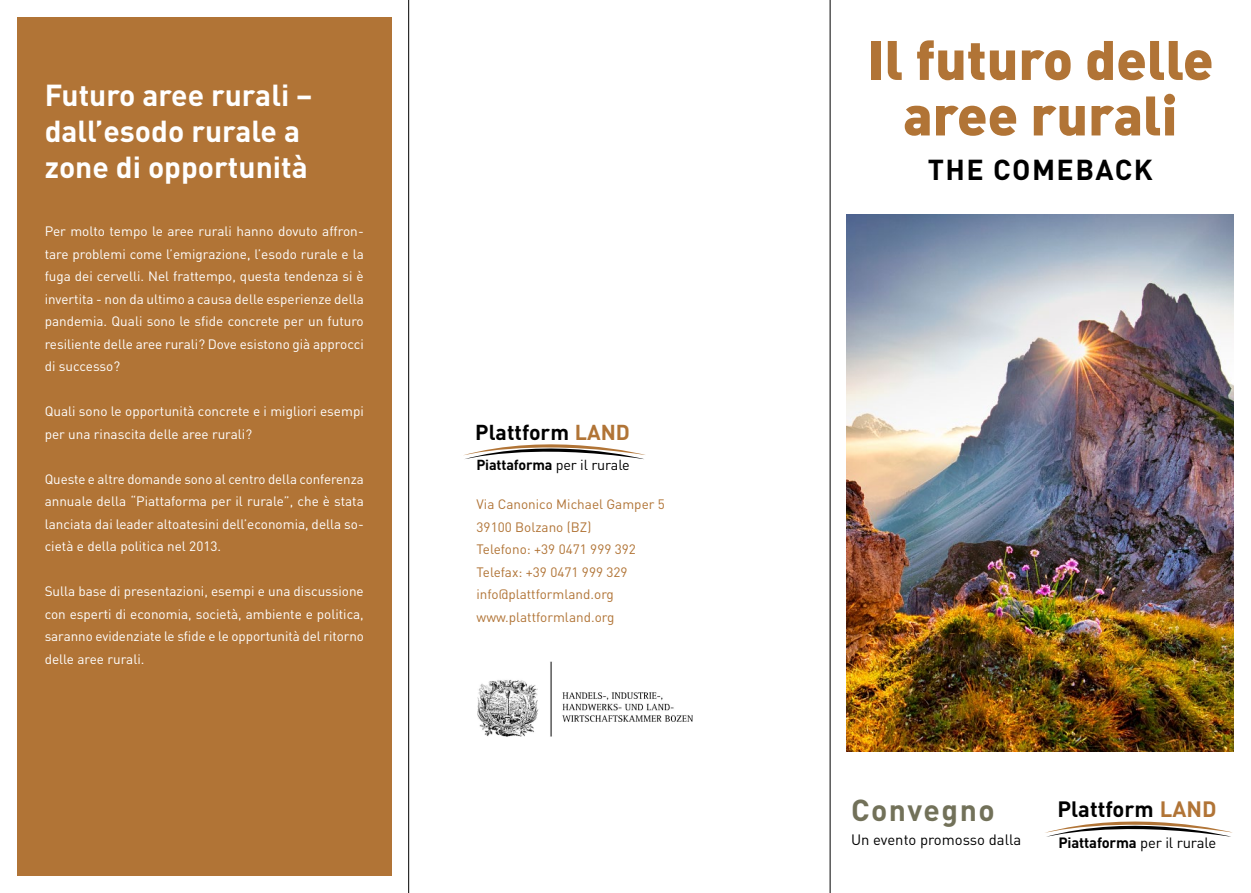
<style>
.page{position:relative;width:1251px;height:893px;background:#fff}
.page>*{position:absolute;margin:0;border:0;box-sizing:border-box;transform-origin:0 0}
.t1{font:54.75px/55.5px "DIN Black Alternate";color:#b17436;text-align:center}
.t2{font:700 30px/36px "DIN";color:#fff}
.t3{font:700 30px "DIN";letter-spacing:.05em;color:#727159}
.t4{font:700 28.5px "DIN";letter-spacing:.05em;color:#000}
.t5{font:700 21.9px "DIN";color:#000}
.t6{font:700 21.3px "DIN";color:#000}
.t7{font:14.85px "DIN";color:#000}
.t8{font:700 14.7px "DIN";letter-spacing:-.01em;color:#000}
.t9{font:700 14.4px "DIN";letter-spacing:-.01em;color:#000}
.t10{font:13.5px/22.5px "DIN";color:#fff;text-align:justify}
.t11{font:13.5px/22.5px "DIN";color:#b17436}
.s1{color:#b17436}
.s2{font-weight:400}
</style>
<div class="page">
<div style="left:17px;top:17px;width:374px;height:859px;background:#b17436"></div>
<img style="left:477px;top:661px;width:215px;height:76px">
<svg style="left:463px;top:444px;width:182px;height:16px"></svg>
<svg style="left:1045px;top:821px;width:187px;height:16px"></svg>
<img style="left:846px;top:214px;width:387px;height:537px">
<hr style="left:408px;top:0;width:1px;height:893px;background:#000">
<hr style="left:829px;top:0;width:1px;height:893px;background:#000">
<h2 class="t2" style="left:45px;top:76px;width:269px">Futuro aree rurali – dall’esodo rurale a zone di opportunità</h2>
<p class="t10" style="left:45px;top:220px;width:320px">Per molto tempo le aree rurali hanno dovuto affron&shy;tare problemi come l’emigrazione, l’esodo rurale e la fuga dei cervelli. Nel frattempo, questa tendenza si è invertita - non da ultimo a causa delle esperienze della pandemia. Quali sono le sfide concrete per un futuro resiliente delle aree rurali? Dove esistono già approcci di successo?</p>
<p class="t10" style="left:45px;top:400px;width:320px">Quali sono le opportunità concrete e i migliori esempi per una rinascita delle aree rurali?</p>
<p class="t10" style="left:45px;top:467px;width:320px">Queste e altre domande sono al centro della conferenza annuale della “Piattaforma per il rurale”, che è stata lanciata dai leader altoatesini dell’economia, della so&shy;cietà e della politica nel 2013.</p>
<p class="t10" style="left:45px;top:580px;width:321px">Sulla base di presentazioni, esempi e una discussione con esperti di economia, società, ambiente e politica, saranno evidenziate le sfide e le opportunità del ritorno delle aree rurali.</p>
<h3 class="t6" style="left:475px;top:419px;width:156px">Plattform <span class="s1">LAND</span></h3>
<p class="t9" style="left:476px;top:456px;width:155px">Piattaforma <span class="s2">per il rurale</span></p>
<p class="t11" style="left:476px;top:493px;width:190px">Via Canonico Michael Gamper 5<br>39100 Bolzano (BZ)<br>Telefono: +39 0471 999 392<br>Telefax: +39 0471 999 329 info@plattformland.org www.plattformland.org</p>
<h1 class="t1" style="left:867px;top:29px;width:348px">Il futuro delle aree rurali</h1>
<h3 class="t4" style="left:927px;top:151px;width:226px">THE COMEBACK</h3>
<h2 class="t3" style="left:850px;top:791px;width:145px">Convegno</h2>
<h3 class="t5" style="left:1057px;top:795px;width:161px">Plattform <span class="s1">LAND</span></h3>
<p class="t7" style="left:850px;top:830px;width:172px">Un evento promosso dalla</p>
<p class="t8" style="left:1058px;top:833px;width:159px">Piattaforma <span class="s2">per il rurale</span></p>
</div>
